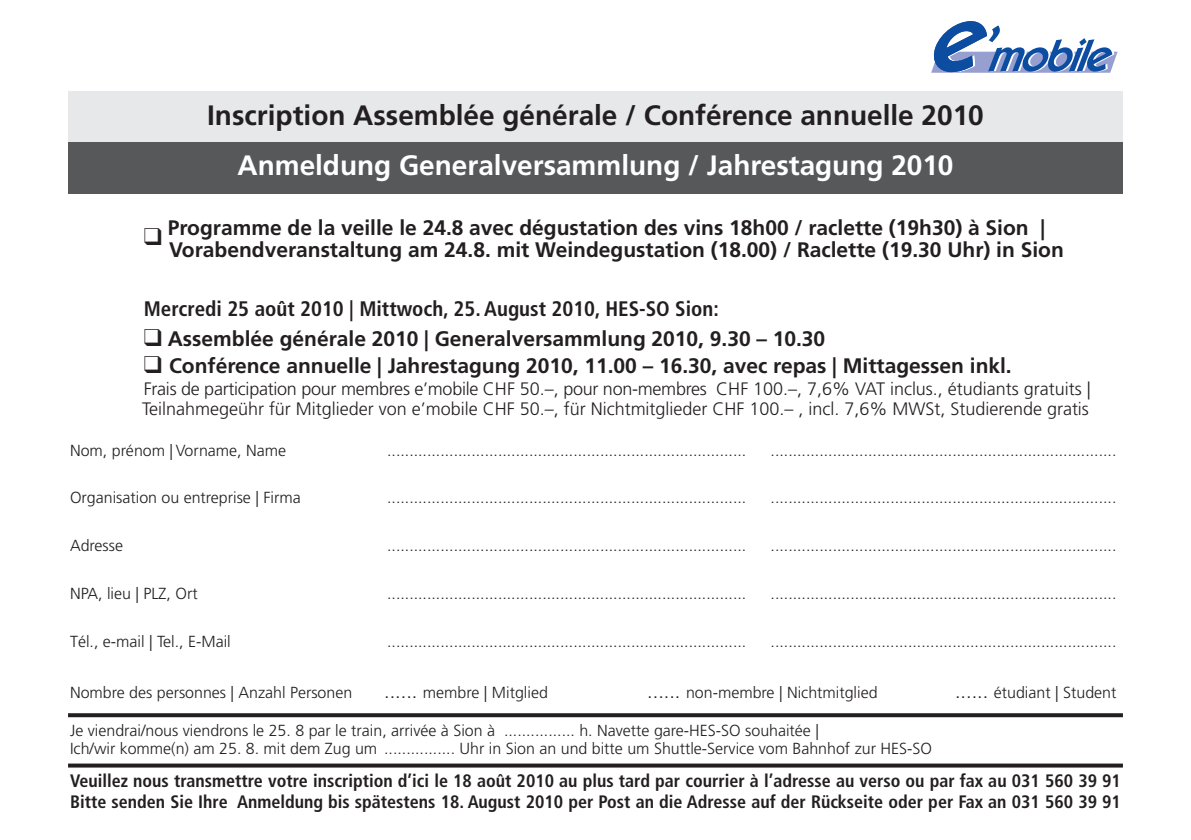
<style>
.page{position:relative;width:1191px;height:840px;background:#fff}
.page>*{position:absolute;margin:0;border:0;box-sizing:border-box;transform-origin:0 0}
.t1{font:700 28px "Frutiger";color:#231f20}
.t2{font:700 28px "Frutiger";color:#fff}
.t3{font:700 21px/22px "Frutiger";color:#231f20}
.t4{font:700 condensed 21px "Frutiger";color:#231f20}
.t5{font:700 condensed 18px/21.6px "Frutiger";color:#231f20}
.t6{font:300 18px/20px "Frutiger";color:#231f20}
.t7{font:300 16px/18px "Frutiger";color:#231f20}
.s1{font-size:20px}
</style>
<div class="page">
<div style="left:68px;top:91px;width:1055px;height:52px;background:#e7e8e9"></div>
<div style="left:68px;top:142px;width:1055px;height:51px;background:#57585a"></div>
<svg style="left:931px;top:21px;width:186px;height:52px"></svg>
<svg style="left:68px;top:713px;width:1055px;height:3px;fill:#231f20"></svg>
<svg style="left:68px;top:763px;width:1055px;height:4px;fill:#231f20"></svg>
<h1 class="t1" style="left:207px;top:104px;width:778px">Inscription Assemblée générale / Conférence annuelle 2010</h1>
<h1 class="t2" style="left:237px;top:154px;width:717px">Anmeldung Generalversammlung / Jahrestagung 2010</h1>
<h2 class="t3" style="left:169px;top:218px;width:896px;text-indent:-25px">❑ Programme de la veille le 24.8 avec dégustation des vins 18h00 / raclette (19h30) à Sion |<br>Vorabendveranstaltung am 24.8. mit Weindegustation (18.00) / Raclette (19.30 Uhr) in Sion</h2>
<h2 class="t4" style="left:144px;top:300px;width:576px">Mercredi 25 août 2010 | Mittwoch, 25. August 2010, HES-SO Sion:</h2>
<h2 class="t3" style="left:144px;top:329px;width:683px">❑ Assemblée générale 2010 | Generalversammlung 2010, 9.30 – 10.30</h2>
<h2 class="t3" style="left:144px;top:356px;width:869px">❑ Conférence annuelle | Jahrestagung 2010, 11.00 – 16.30, avec repas | Mittagessen inkl.</h2>
<p class="t6" style="left:142px;top:380px;width:950px">Frais de participation pour membres e’mobile CHF 50.–, pour non-membres CHF 100.–, 7,6% VAT inclus., étudiants gratuits |<br>Teilnahmegeühr für Mitglieder von e’mobile CHF 50.–, für Nichtmitglieder CHF 100.– , incl. 7,6% MWSt, Studierende gratis</p>
<p class="t7" style="left:70px;top:442px;width:218px">Nom, prénom | Vorname, Name</p>
<p class="t7" style="left:387px;top:442px;width:361px">.................................................................................</p>
<p class="t7" style="left:770px;top:442px;width:347px">..............................................................................</p>
<p class="t7" style="left:70px;top:489px;width:232px">Organisation ou entreprise | Firma</p>
<p class="t7" style="left:387px;top:489px;width:361px">.................................................................................</p>
<p class="t7" style="left:770px;top:489px;width:347px">..............................................................................</p>
<p class="t7" style="left:70px;top:537px;width:55px">Adresse</p>
<p class="t7" style="left:387px;top:537px;width:361px">.................................................................................</p>
<p class="t7" style="left:770px;top:537px;width:347px">..............................................................................</p>
<p class="t7" style="left:70px;top:585px;width:129px">NPA, lieu | PLZ, Ort</p>
<p class="t7" style="left:387px;top:585px;width:361px">.................................................................................</p>
<p class="t7" style="left:770px;top:585px;width:347px">..............................................................................</p>
<p class="t7" style="left:70px;top:633px;width:162px">Tél., e-mail | Tel., E-Mail</p>
<p class="t7" style="left:387px;top:633px;width:361px">.................................................................................</p>
<p class="t7" style="left:770px;top:633px;width:347px">..............................................................................</p>
<p class="t7" style="left:70px;top:684px;width:284px">Nombre des personnes | Anzahl Personen</p>
<p class="t7" style="left:384px;top:684px;width:165px"><span class="s1">......</span> membre | Mitglied</p>
<p class="t7" style="left:647px;top:684px;width:232px"><span class="s1">......</span> non-membre | Nichtmitglied</p>
<p class="t7" style="left:955px;top:684px;width:163px"><span class="s1">......</span> étudiant | Student</p>
<p class="t7" style="left:70px;top:722px;width:863px">Je viendrai/nous viendrons le 25. 8 par le train, arrivée à Sion à ................ h. Navette gare-HES-SO souhaitée |<br>Ich/wir komme(n) am 25. 8. mit dem Zug um ................ Uhr in Sion an und bitte um Shuttle-Service vom Bahnhof zur HES-SO</p>
<p class="t5" style="left:70px;top:770px;width:1052px">Veuillez nous transmettre votre inscription d’ici le 18 août 2010 au plus tard par courrier à l’adresse au verso ou par fax au 031 560 39 91<br>Bitte senden Sie Ihre Anmeldung bis spätestens 18. August 2010 per Post an die Adresse auf der Rückseite oder per Fax an 031 560 39 91</p>
</div>
